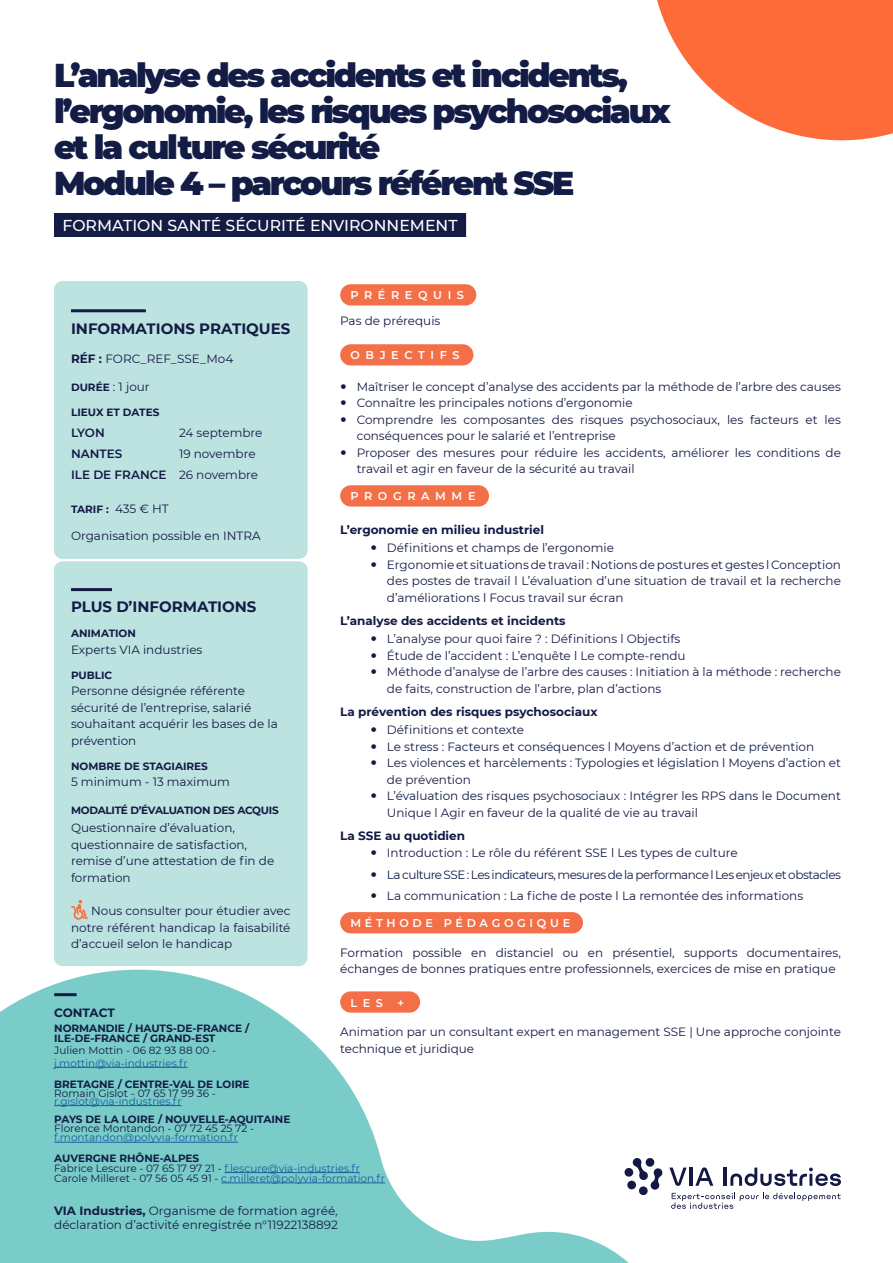
<style>
.page{position:relative;width:893px;height:1263px;background:#fff}
.page>*{position:absolute;margin:0;border:0;box-sizing:border-box;transform-origin:0 0}
.t1{font:900 33px/36px "Montserrat";letter-spacing:-.07em;color:#131c45}
.t2{font:500 15.75px "Montserrat";color:#fff}
.t3{font:700 15px "Montserrat";color:#131c45}
.t4{font:12px/16.5px "Montserrat";color:#131c45}
.intro_et_contenus{font:12px/16.5px "Montserrat";color:#131944}
.intro_et_contenus-2{font:700 12px "Montserrat";color:#131944}
.t5{font:12px "Montserrat";letter-spacing:-.04em;color:#131c45}
.t6{font:600 12px "Montserrat";color:#131944}
.t7{font:700 12px "Montserrat";letter-spacing:-.01em;color:#131c45}
.t8{font:600 11.25px "Montserrat";letter-spacing:.495em;color:#fff}
.t9{font:600 11.25px "Montserrat";letter-spacing:.33em;color:#fff}
.t10{font:10.5px "Montserrat";color:#175d9e}
.t11{font:700 10.5px "Montserrat";color:#131c45}
.intro_et_contenus-3{font:700 10.5px "Montserrat";letter-spacing:-.005em;color:#131944}
.t12{font:10.5px "Montserrat";color:#131944}
.intro_et_contenus-4{font:700 10.5px "Montserrat";letter-spacing:-.025em;color:#131944}
.t13{font:10.5px "Montserrat";color:#131c45}
.s1{font-weight:700}
.s2{font-weight:700;font-size:10.5px}
.s3{font-weight:400}
.s4{font-weight:400;font-size:12px}
.s5{color:#131c45}
</style>
<div class="page">
<svg style="left:657px;top:0;width:236px;height:141px"></svg>
<svg style="left:671px;top:1193px;width:170px;height:16px"></svg>
<svg style="left:669px;top:1167px;width:18px;height:19px"></svg>
<hr style="left:689px;top:1167px;width:3px;height:19px;background:#131944">
<svg style="left:695px;top:1167px;width:18px;height:19px"></svg>
<hr style="left:723px;top:1167px;width:3px;height:19px;background:#131944">
<svg style="left:730px;top:1167px;width:111px;height:19px"></svg>
<div style="left:54px;top:213px;width:412px;height:24px;background:#131c45"></div>
<div style="left:340px;top:284px;width:136px;height:21px;background:#f36f48;border-radius:11px"></div>
<div style="left:340px;top:344px;width:133px;height:21px;background:#f36f48;border-radius:11px"></div>
<div style="left:340px;top:485px;width:149px;height:21px;background:#f36f48;border-radius:11px"></div>
<div style="left:340px;top:912px;width:243px;height:21px;background:#f36f48;border-radius:11px"></div>
<div style="left:54px;top:561px;width:254px;height:405px;background:#bde3e1;border-radius:9px"></div>
<hr style="left:71px;top:588px;width:41px;height:3px;background:#131c45">
<svg style="left:71px;top:900px;width:17px;height:20px"></svg>
<div style="left:54px;top:281px;width:254px;height:278px;background:#bde3e1;border-radius:9px"></div>
<hr style="left:71px;top:309px;width:75px;height:3px;background:#131c45">
<svg style="left:0;top:970px;width:663px;height:293px;fill:#7accc8"></svg>
<hr style="left:54px;top:993px;width:23px;height:3px;background:#131c45">
<hr style="left:54px;top:1067px;width:134px;height:1px;background:#175d9e">
<hr style="left:54px;top:1105px;width:128px;height:1px;background:#175d9e">
<hr style="left:54px;top:1142px;width:184px;height:1px;background:#175d9e">
<hr style="left:224px;top:1172px;width:136px;height:1px;background:#175d9e">
<hr style="left:221px;top:1182px;width:164px;height:1px;background:#175d9e">
<p class="t1" style="left:54px;top:55px;width:618px">L’analyse des accidents et incidents, l’ergonomie, les risques psychosociaux</p>
<p class="t1" style="left:54px;top:127px;width:328px">et la culture sécurité</p>
<p class="t1" style="left:54px;top:163px;width:522px">Module 4 – parcours référent SSE</p>
<p class="t2" style="left:63px;top:214px;width:397px">FORMATION SANTÉ SÉCURITÉ ENVIRONNEMENT</p>
<p class="t8" style="left:350px;top:287px;width:115px">PRÉREQUIS</p>
<p class="intro_et_contenus" style="left:340px;top:312px;width:102px">Pas de prérequis</p>
<p class="t8" style="left:350px;top:347px;width:111px">OBJECTIFS</p>
<p class="t4" style="left:357px;top:378px;width:486px">Maîtriser le concept d’analyse des accidents par la méthode de l’arbre des causes</p>
<p class="t4" style="left:357px;top:394px;width:278px">Connaître les principales notions d’ergonomie</p>
<p class="t4" style="left:357px;top:411px;width:486px">Comprendre les composantes des risques psychosociaux, les facteurs et les conséquences pour le salarié et l’entreprise</p>
<p class="t4" style="left:357px;top:444px;width:486px">Proposer des mesures pour réduire les accidents, améliorer les conditions de travail et agir en faveur de la sécurité au travail</p>
<p class="t8" style="left:350px;top:488px;width:127px">PROGRAMME</p>
<p class="intro_et_contenus-2" style="left:340px;top:521px;width:205px">L’ergonomie en milieu industriel</p>
<p class="t4" style="left:387px;top:539px;width:229px">Définitions et champs de l’ergonomie</p>
<p class="t4" style="left:387px;top:556px;width:456px;text-align:justify">Ergonomie et situations de travail : Notions de postures et gestes l Conception des postes de travail l L’évaluation d’une situation de travail et la recherche d’améliorations l Focus travail sur écran</p>
<p class="intro_et_contenus-2" style="left:340px;top:612px;width:227px">L’analyse des accidents et incidents</p>
<p class="t4" style="left:387px;top:630px;width:295px">L’analyse pour quoi faire ? : Définitions l Objectifs</p>
<p class="t4" style="left:387px;top:647px;width:300px">Étude de l’accident : L’enquête l Le compte-rendu</p>
<p class="t4" style="left:387px;top:663px;width:455px">Méthode d’analyse de l’arbre des causes : Initiation à la méthode : recherche de faits, construction de l’arbre, plan d’actions</p>
<p class="intro_et_contenus-2" style="left:340px;top:703px;width:259px">La prévention des risques psychosociaux</p>
<p class="t4" style="left:387px;top:721px;width:139px">Définitions et contexte</p>
<p class="t4" style="left:387px;top:738px;width:429px">Le stress : Facteurs et conséquences l Moyens d’action et de prévention</p>
<p class="t4" style="left:387px;top:754px;width:456px">Les violences et harcèlements : Typologies et législation l Moyens d’action et de prévention</p>
<p class="t4" style="left:387px;top:787px;width:455px">L’évaluation des risques psychosociaux : Intégrer les RPS dans le Document<br>Unique l Agir en faveur de la qualité de vie au travail</p>
<p class="intro_et_contenus-2" style="left:340px;top:827px;width:126px">La SSE au quotidien</p>
<p class="intro_et_contenus" style="left:387px;top:844px;width:352px">Introduction : Le rôle du référent SSE l Les types de culture</p>
<p class="t5" style="left:387px;top:866px;width:455px">La culture SSE : Les indicateurs, mesures de la performance l Les enjeux et obstacles</p>
<p class="t4" style="left:387px;top:887px;width:418px">La communication : La fiche de poste l La remontée des informations</p>
<p class="t9" style="left:350px;top:915px;width:221px">MÉTHODE PÉDAGOGIQUE</p>
<p class="intro_et_contenus" style="left:340px;top:944px;width:502px">Formation possible en distanciel ou en présentiel, supports documentaires, échanges de bonnes pratiques entre professionnels, exercices de mise en pratique</p>
<p class="t8" style="left:350px;top:994px;width:34px">LES</p>
<p class="t8" style="left:397px;top:994px;width:8px">+</p>
<p class="intro_et_contenus" style="left:340px;top:1023px;width:502px">Animation par un consultant expert en management SSE | Une approche conjointe technique et juridique</p>
<p class="t3" style="left:71px;top:317px;width:221px">INFORMATIONS PRATIQUES</p>
<p class="intro_et_contenus" style="left:71px;top:350px;width:164px"><span class="s1">RÉF :</span> FORC_REF_SSE_Mo4</p>
<p class="intro_et_contenus" style="left:71px;top:378px;width:80px"><span class="s2">DURÉE</span> : 1 jour</p>
<p class="intro_et_contenus-3" style="left:71px;top:405px;width:90px">LIEUX ET DATES</p>
<p class="t6" style="left:71px;top:424px;width:35px">LYON</p>
<p class="intro_et_contenus" style="left:179px;top:424px;width:85px">24 septembre</p>
<p class="t6" style="left:71px;top:445px;width:53px">NANTES</p>
<p class="intro_et_contenus" style="left:179px;top:445px;width:78px">19 novembre</p>
<p class="t6" style="left:71px;top:466px;width:189px">ILE DE FRANCE <span class="s3">26 novembre</span></p>
<p class="intro_et_contenus-3" style="left:71px;top:502px;width:99px">TARIF : <span class="s4">435 € HT</span></p>
<p class="intro_et_contenus" style="left:71px;top:527px;width:191px">Organisation possible en INTRA</p>
<p class="t3" style="left:71px;top:596px;width:187px">PLUS D’INFORMATIONS</p>
<p class="intro_et_contenus-3" style="left:71px;top:626px;width:66px">ANIMATION</p>
<p class="intro_et_contenus" style="left:71px;top:641px;width:133px">Experts VIA industries</p>
<p class="intro_et_contenus-3" style="left:71px;top:667px;width:43px">PUBLIC</p>
<p class="intro_et_contenus" style="left:71px;top:682px;width:208px">Personne désignée référente sécurité de l’entreprise, salarié souhaitant acquérir les bases de la prévention</p>
<p class="intro_et_contenus-3" style="left:71px;top:759px;width:138px">NOMBRE DE STAGIAIRES</p>
<p class="intro_et_contenus" style="left:71px;top:773px;width:160px">5 minimum - 13 maximum</p>
<p class="intro_et_contenus-4" style="left:71px;top:803px;width:209px">MODALITÉ D’ÉVALUATION DES ACQUIS</p>
<p class="intro_et_contenus" style="left:71px;top:819px;width:205px">Questionnaire d’évaluation, questionnaire de satisfaction, remise d’une attestation de fin de formation</p>
<p class="intro_et_contenus" style="left:71px;top:902px;width:221px;text-align:justify;text-indent:20px">Nous consulter pour étudier avec notre référent handicap la faisabilité d’accueil selon le handicap</p>
<p class="t7" style="left:54px;top:1004px;width:62px">CONTACT</p>
<p class="t11" style="left:54px;top:1021px;width:197px">NORMANDIE / HAUTS-DE-FRANCE /</p>
<p class="t11" style="left:54px;top:1031px;width:163px">ILE-DE-FRANCE / GRAND-EST</p>
<p class="t13" style="left:54px;top:1043px;width:163px">Julien Mottin - 06 82 93 88 00 -</p>
<p class="t10" style="left:54px;top:1055px;width:135px">j.mottin@via-industries.fr</p>
<p class="t11" style="left:54px;top:1077px;width:197px">BRETAGNE / CENTRE-VAL DE LOIRE</p>
<p class="t12" style="left:54px;top:1086px;width:163px">Romain Gislot - 07 65 17 99 36 -</p>
<p class="t10" style="left:54px;top:1094px;width:129px">r.gislot@via-industries.fr</p>
<p class="t11" style="left:54px;top:1112px;width:238px">PAYS DE LA LOIRE / NOUVELLE-AQUITAINE</p>
<p class="t12" style="left:54px;top:1121px;width:202px">Florence Montandon - 07 72 45 25 72 -</p>
<p class="t10" style="left:54px;top:1130px;width:185px">f.montandon@polyvia-formation.fr</p>
<p class="t11" style="left:54px;top:1150px;width:147px">AUVERGNE RHÔNE-ALPES</p>
<p class="t10" style="left:54px;top:1161px;width:307px"><span class="s5">Fabrice Lescure - 07 65 17 97 21 -</span> f.lescure@via-industries.fr</p>
<p class="t10" style="left:54px;top:1171px;width:332px"><span class="s5">Carole Milleret - 07 56 05 45 91 -</span> c.milleret@polyvia-formation.fr</p>
<p class="t4" style="left:54px;top:1203px;width:285px;line-height:14.4px"><span class="s1">VIA Industries,</span> Organisme de formation agréé, déclaration d’activité enregistrée n°11922138892</p>
</div>
